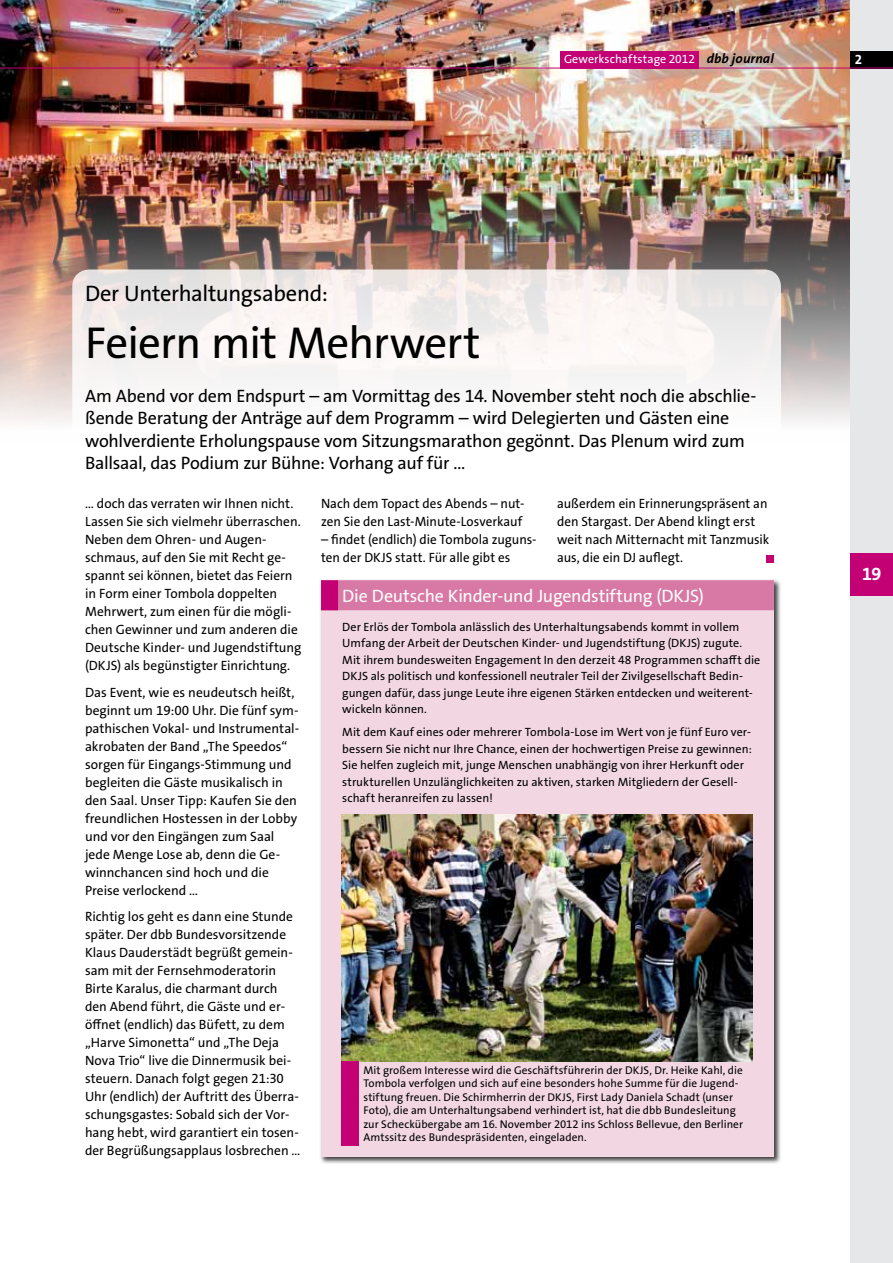
<style>
.page{position:relative;width:893px;height:1263px;background:#fff}
.page>*{position:absolute;margin:0;border:0;box-sizing:border-box;transform-origin:0 0}
.t1{font:45px "The Sans Os F";letter-spacing:-.02em;color:#000}
.t2{font:22.5px "The Sans Os F";letter-spacing:-.015em;color:#000}
.t3{font:18px/22.5px "The Sans Os F";letter-spacing:-.015em;color:#000}
.t4{font:18px "The Sans Os F";letter-spacing:-.01em;color:#fff}
.t5{font:700 18px "The Sans Os F";color:#fff}
.t6{font:13.5px/18px "The Sans Os F";color:#000}
.t7{font:700 13.5px "The Sans Os F";color:#fff}
.t8{font:12px/16.5px "The Sans Os F";letter-spacing:.005em;color:#000}
.t9{font:12px "The Sans Os F";letter-spacing:.005em;color:#fff}
.t10{font:11.25px/13.5px "The Sans Os F";letter-spacing:.005em;color:#000}
.s1{font-weight:700;font-style:italic;font-size:13.5px;color:#000}
</style>
<div class="page">
<img style="left:0;top:0;width:850px;height:422px">
<div style="left:72px;top:269px;width:709px;height:332px;background:linear-gradient(to bottom,#f2edec,#fff);border-radius:17px"></div>
<div style="left:767px;top:555px;width:7px;height:7px;background:#c40075"></div>
<div style="left:319px;top:579px;width:463px;height:585px;background:#000;opacity:.75"></div>
<div style="left:321px;top:580px;width:453px;height:577px;background:#f2d7e3"></div>
<div style="left:321px;top:580px;width:453px;height:30px;background:#d878a4"></div>
<div style="left:321px;top:580px;width:17px;height:30px;background:#c40075"></div>
<img style="left:342px;top:814px;width:411px;height:248px">
<div style="left:342px;top:1061px;width:17px;height:85px;background:#c40075"></div>
<div style="left:850px;top:0;width:43px;height:1263px;background:#e6e7e8"></div>
<div style="left:561px;top:51px;width:138px;height:17px;background:#c40075"></div>
<div style="left:850px;top:553px;width:43px;height:42px;background:#c40075"></div>
<div style="left:850px;top:51px;width:43px;height:17px;background:#000"></div>
<hr style="left:0;top:68px;width:893px;height:1px;background:#c40075">
<p class="t9" style="left:564px;top:52px;width:211px">Gewerkschaftstage 2012 <span class="s1">dbb journal</span></p>
<p class="t7" style="left:855px;top:50px;width:9px">2</p>
<h2 class="t2" style="left:85px;top:279px;width:244px">Der Unterhaltungsabend:</h2>
<h1 class="t1" style="left:85px;top:314px;width:397px">Feiern mit Mehrwert</h1>
<p class="t3" style="left:85px;top:384px;width:673px">Am Abend vor dem Endspurt – am Vormittag des 14. November steht noch die abschlie&shy;ßende Beratung der Anträge auf dem Programm – wird Delegierten und Gästen eine wohlverdiente Erholungspause vom Sitzungsmarathon gegönnt. Das Plenum wird zum Ballsaal, das Podium zur Bühne: Vorhang auf für …</p>
<p class="t6" style="left:85px;top:495px;width:218px">… doch das verraten wir Ihnen nicht.<br>Lassen Sie sich vielmehr überraschen.<br>Neben dem Ohren- und Augen&shy;schmaus, auf den Sie mit Recht ge&shy;spannt sei können, bietet das Feiern in Form einer Tombola doppelten Mehrwert, zum einen für die mögli&shy;chen Gewinner und zum anderen die Deutsche Kinder- und Jugendstiftung (DKJS) als begünstigter Einrichtung.</p>
<p class="t6" style="left:85px;top:683px;width:216px">Das Event, wie es neudeutsch heißt, beginnt um 19:00 Uhr. Die fünf sym&shy;pathischen Vokal- und Instrumental&shy;akrobaten der Band „The Speedos“ sorgen für Eingangs-Stimmung und begleiten die Gäste musikalisch in den Saal. Unser Tipp: Kaufen Sie den freundlichen Hostessen in der Lobby und vor den Eingängen zum Saal jede Menge Lose ab, denn die Ge&shy;winnchancen sind hoch und die<br>Preise verlockend …</p>
<p class="t6" style="left:85px;top:908px;width:215px">Richtig los geht es dann eine Stunde später. Der dbb Bundesvorsitzende Klaus Dauderstädt begrüßt gemein&shy;sam mit der Fernsehmoderatorin Birte Karalus, die charmant durch den Abend führt, die Gäste und er&shy;öffnet (endlich) das Büfett, zu dem „Harve Simonetta“ und „The Deja Nova Trio“ live die Dinnermusik bei&shy;steuern. Danach folgt gegen 21:30<br>Uhr (endlich) der Auftritt des Überra&shy;schungsgastes: Sobald sich der Vor&shy;hang hebt, wird garantiert ein tosen&shy;der Begrüßungsapplaus losbrechen …</p>
<p class="t6" style="left:557px;top:495px;width:214px">außerdem ein Erinnerungspräsent an den Stargast. Der Abend klingt erst weit nach Mitternacht mit Tanzmusik aus, die ein DJ auflegt.</p>
<h3 class="t4" style="left:342px;top:584px;width:363px">Die Deutsche Kinder-und Jugendstiftung (DKJS)</h3>
<p class="t8" style="left:342px;top:619px;width:419px">Der Erlös der Tombola anlässlich des Unterhaltungsabends kommt in vollem Umfang der Arbeit der Deutschen Kinder- und Jugendstiftung (DKJS) zugute.<br>Mit ihrem bundesweiten Engagement In den derzeit 48 Programmen schafft die DKJS als politisch und konfessionell neutraler Teil der Zivilgesellschaft Bedin&shy;gungen dafür, dass junge Leute ihre eigenen Stärken entdecken und weiterent&shy;wickeln können.</p>
<p class="t8" style="left:342px;top:724px;width:411px">Mit dem Kauf eines oder mehrerer Tombola-Lose im Wert von je fünf Euro ver&shy;bessern Sie nicht nur Ihre Chance, einen der hochwertigen Preise zu gewinnen:<br>Sie helfen zugleich mit, junge Menschen unabhängig von ihrer Herkunft oder strukturellen Unzulänglichkeiten zu aktiven, starken Mitgliedern der Gesell&shy;schaft heranreifen zu lassen!</p>
<p class="t6" style="left:321px;top:495px;width:205px">Nach dem Topact des Abends – nut&shy;zen Sie den Last-Minute-Losverkauf</p>
<p class="t6" style="left:321px;top:531px;width:217px">– findet (endlich) die Tombola zuguns&shy;ten der DKJS statt. Für alle gibt es</p>
<p class="t10" style="left:363px;top:1063px;width:381px">Mit großem Interesse wird die Geschäftsführerin der DKJS, Dr. Heike Kahl, die Tombola verfolgen und sich auf eine besonders hohe Summe für die Jugend&shy;stiftung freuen. Die Schirmherrin der DKJS, First Lady Daniela Schadt (unser Foto), die am Unterhaltungsabend verhindert ist, hat die dbb Bundesleitung zur Scheckübergabe am 16. November 2012 ins Schloss Bellevue, den Berliner Amtssitz des Bundespräsidenten, eingeladen.</p>
<h3 class="t5" style="left:862px;top:562px;width:21px">19</h3>
</div>
